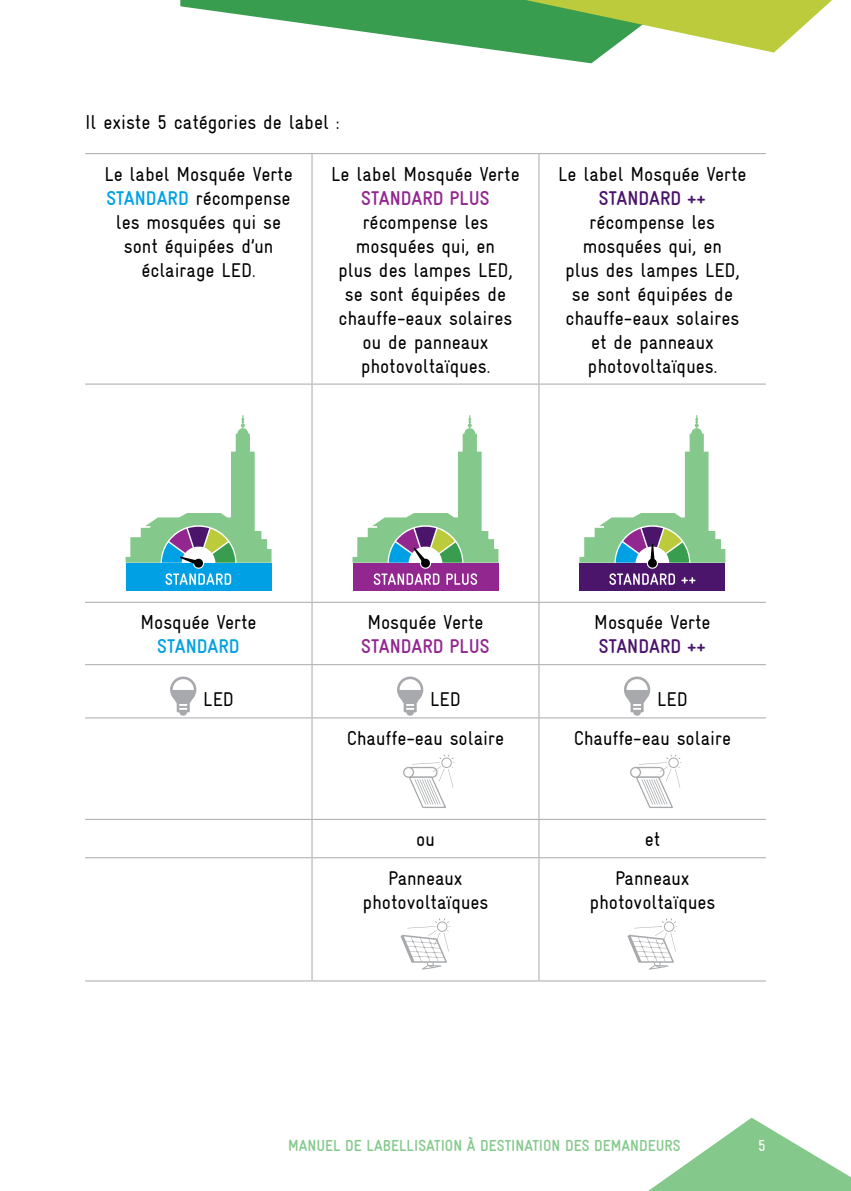
<style>
.page{position:relative;width:851px;height:1191px;background:#fff}
.page>*{position:absolute;margin:0;border:0;box-sizing:border-box;transform-origin:0 0}
.t1{font:condensed 20px/24px "GIZ Gravur TT";color:#000;text-align:center}
.t2{font:700 condensed 20px "GIZ Gravur TT";color:#91278f}
.t3{font:700 condensed 20px "GIZ Gravur TT";color:#4a156b}
.t4{font:700 condensed 20px "GIZ Gravur TT";color:#00a1e4}
.t5{font:700 condensed 16px "GIZ Gravur TT";color:#84c98b}
.t6{font:condensed 16px "GIZ Gravur TT";color:#fff}
.s1{font-weight:700;color:#00a1e4}
</style>
<div class="page">
<svg style="left:648px;top:1117px;width:202px;height:74px"></svg>
<svg style="left:180px;top:0;width:652px;height:63px"></svg>
<hr style="left:85px;top:153px;width:227px;height:1px;background:#a7a9ac">
<hr style="left:312px;top:153px;width:227px;height:1px;background:#a7a9ac">
<hr style="left:311px;top:154px;width:1px;height:229px;background:#a7a9ac">
<hr style="left:539px;top:153px;width:226px;height:1px;background:#a7a9ac">
<hr style="left:538px;top:154px;width:1px;height:229px;background:#a7a9ac">
<hr style="left:85px;top:383px;width:227px;height:1px;background:#a7a9ac">
<hr style="left:312px;top:383px;width:227px;height:1px;background:#a7a9ac">
<hr style="left:311px;top:384px;width:1px;height:218px;background:#a7a9ac">
<hr style="left:539px;top:383px;width:226px;height:1px;background:#a7a9ac">
<hr style="left:538px;top:384px;width:1px;height:218px;background:#a7a9ac">
<hr style="left:85px;top:602px;width:227px;height:1px;background:#a7a9ac">
<hr style="left:312px;top:602px;width:227px;height:1px;background:#a7a9ac">
<hr style="left:311px;top:603px;width:1px;height:61px;background:#a7a9ac">
<hr style="left:539px;top:602px;width:226px;height:1px;background:#a7a9ac">
<hr style="left:538px;top:603px;width:1px;height:61px;background:#a7a9ac">
<hr style="left:85px;top:664px;width:227px;height:1px;background:#a7a9ac">
<hr style="left:312px;top:664px;width:227px;height:1px;background:#a7a9ac">
<hr style="left:311px;top:665px;width:1px;height:52px;background:#a7a9ac">
<hr style="left:539px;top:664px;width:226px;height:1px;background:#a7a9ac">
<hr style="left:538px;top:665px;width:1px;height:52px;background:#a7a9ac">
<hr style="left:85px;top:717px;width:227px;height:1px;background:#a7a9ac">
<hr style="left:312px;top:717px;width:227px;height:1px;background:#a7a9ac">
<hr style="left:311px;top:718px;width:1px;height:101px;background:#a7a9ac">
<hr style="left:539px;top:717px;width:226px;height:1px;background:#a7a9ac">
<hr style="left:538px;top:718px;width:1px;height:101px;background:#a7a9ac">
<hr style="left:85px;top:819px;width:227px;height:1px;background:#a7a9ac">
<hr style="left:312px;top:819px;width:227px;height:1px;background:#a7a9ac">
<hr style="left:311px;top:820px;width:1px;height:37px;background:#a7a9ac">
<hr style="left:539px;top:819px;width:226px;height:1px;background:#a7a9ac">
<hr style="left:538px;top:820px;width:1px;height:37px;background:#a7a9ac">
<hr style="left:85px;top:857px;width:227px;height:1px;background:#a7a9ac">
<hr style="left:312px;top:857px;width:227px;height:1px;background:#a7a9ac">
<hr style="left:311px;top:858px;width:1px;height:122px;background:#a7a9ac">
<hr style="left:539px;top:857px;width:226px;height:1px;background:#a7a9ac">
<hr style="left:538px;top:858px;width:1px;height:122px;background:#a7a9ac">
<hr style="left:85px;top:980px;width:227px;height:1px;background:#a7a9ac">
<hr style="left:312px;top:980px;width:227px;height:1px;background:#a7a9ac">
<hr style="left:539px;top:980px;width:226px;height:1px;background:#a7a9ac">
<div style="left:126px;top:564px;width:145px;height:27px;background:#00a1e4"></div>
<svg style="left:126px;top:415px;width:145px;height:170px"></svg>
<div style="left:352px;top:564px;width:146px;height:27px;background:#91278f"></div>
<svg style="left:352px;top:415px;width:146px;height:170px"></svg>
<div style="left:579px;top:564px;width:146px;height:27px;background:#4a156b"></div>
<svg style="left:579px;top:415px;width:146px;height:170px"></svg>
<svg style="left:170px;top:676px;width:26px;height:39px"></svg>
<svg style="left:397px;top:676px;width:26px;height:39px"></svg>
<svg style="left:624px;top:676px;width:26px;height:39px"></svg>
<div style="left:403px;top:767px;width:11px;height:11px;border:1px solid #a7a9ac;border-radius:50%"></div>
<svg style="left:407px;top:754px;width:47px;height:54px"></svg>
<div style="left:630px;top:767px;width:11px;height:11px;border:1px solid #a7a9ac;border-radius:50%"></div>
<svg style="left:634px;top:754px;width:47px;height:54px"></svg>
<svg style="left:400px;top:918px;width:50px;height:51px"></svg>
<svg style="left:627px;top:918px;width:50px;height:51px"></svg>
<p class="t1" style="left:85px;top:110px;width:256px">Il existe 5 catégories de label :</p>
<p class="t1" style="left:104px;top:162px;width:190px">Le label Mosquée Verte<br><span class="s1">STANDARD</span> récompense les mosquées qui se sont équipées d’un éclairage LED.</p>
<p class="t1" style="left:331px;top:162px;width:190px">Le label Mosquée Verte</p>
<p class="t2" style="left:361px;top:187px;width:130px">STANDARD PLUS</p>
<p class="t1" style="left:338px;top:210px;width:176px">récompense les mosquées qui, en plus des lampes LED, se sont équipées de chauffe-eaux solaires ou de panneaux photovoltaïques.</p>
<p class="t1" style="left:558px;top:162px;width:190px">Le label Mosquée Verte</p>
<p class="t3" style="left:598px;top:187px;width:108px">STANDARD ++</p>
<p class="t1" style="left:565px;top:210px;width:176px">récompense les mosquées qui, en plus des lampes LED, se sont équipées de chauffe-eaux solaires et de panneaux photovoltaïques.</p>
<p class="t1" style="left:140px;top:610px;width:118px">Mosquée Verte</p>
<p class="t4" style="left:157px;top:635px;width:84px">STANDARD</p>
<p class="t1" style="left:367px;top:610px;width:118px">Mosquée Verte</p>
<p class="t2" style="left:361px;top:635px;width:130px">STANDARD PLUS</p>
<p class="t1" style="left:594px;top:610px;width:118px">Mosquée Verte</p>
<p class="t3" style="left:598px;top:635px;width:108px">STANDARD ++</p>
<p class="t1" style="left:203px;top:687px;width:32px">LED</p>
<p class="t1" style="left:430px;top:687px;width:32px">LED</p>
<p class="t1" style="left:657px;top:687px;width:32px">LED</p>
<p class="t1" style="left:347px;top:726px;width:159px">Chauffe-eau solaire</p>
<p class="t1" style="left:573px;top:726px;width:159px">Chauffe-eau solaire</p>
<p class="t1" style="left:416px;top:827px;width:20px">ou</p>
<p class="t1" style="left:644px;top:827px;width:17px">et</p>
<p class="t1" style="left:362px;top:866px;width:127px">Panneaux photovoltaïques</p>
<p class="t1" style="left:589px;top:866px;width:127px">Panneaux photovoltaïques</p>
<p class="t5" style="left:288px;top:1137px;width:394px">MANUEL DE LABELLISATION À DESTINATION DES DEMANDEURS</p>
<p class="t6" style="left:758px;top:1137px;width:9px">5</p>
</div>
